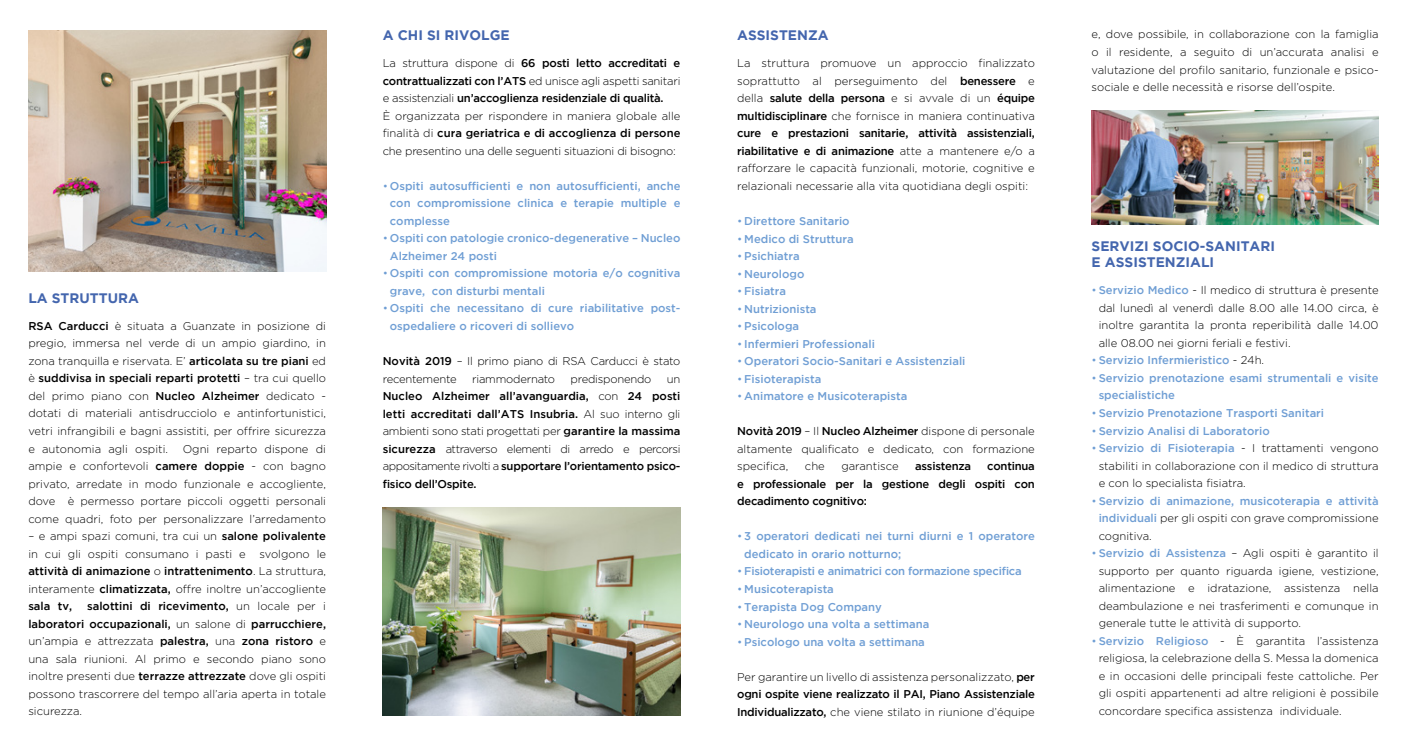
<style>
.page{position:relative;width:1407px;height:745px;background:#fff}
.page>*{position:absolute;margin:0;border:0;box-sizing:border-box;transform-origin:0 0}
.t1{font:700 13.75px/16.5px "Gotham";color:#4466ae}
.t2{font:300 11.25px/17.5px "Gotham";color:#000;text-align:justify}
.t3{font:500 11.25px/17.5px "Gotham";color:#6f9ed4}
.t4{font:300 11.25px/17.5px "Gotham";letter-spacing:-.02em;color:#000}
.t5{font:500 11.25px/17.5px "Gotham";letter-spacing:-.02em;color:#000;text-align:justify}
.t6{font:500 11.25px "Gotham";letter-spacing:-.02em;color:#6f9ed4}
.s1{font-weight:500}
.s2{font-weight:300}
.s3{color:#6f9ed4}
.s4{font-weight:500;color:#6f9ed4}
.s5{font-weight:300;color:#000}
</style>
<div class="page">
<img style="left:383px;top:507px;width:297px;height:207px">
<img style="left:1091px;top:110px;width:287px;height:114px">
<img style="left:28px;top:30px;width:298px;height:241px">
<p class="t1" style="left:28px;top:289px;width:112px">LA STRUTTURA</p>
<p class="t2" style="left:28px;top:317px;width:299px"><span class="s1">RSA Carducci</span> è situata a Guanzate in posizione di pregio, immersa nel verde di un ampio giardino, in zona tranquilla e riservata. E’ <span class="s1">articolata su tre piani</span> ed è <span class="s1">suddivisa in speciali reparti protetti</span> – tra cui quello del primo piano con <span class="s1">Nucleo Alzheimer</span> dedicato - dotati di materiali antisdrucciolo e antinfortunistici, vetri infrangibili e bagni assistiti, per offrire sicurezza e autonomia agli ospiti.</p>
<p class="t2" style="left:28px;top:439px;width:299px;text-indent:154px">Ogni reparto dispone di ampie e confortevoli <span class="s1">camere doppie</span> - con bagno privato, arredate in modo funzionale e accogliente, dove è permesso portare piccoli oggetti personali come quadri, foto per personalizzare l’arredamento</p>
<p class="t2" style="left:28px;top:527px;width:299px">– e ampi spazi comuni, tra cui un <span class="s1">salone polivalente </span>in cui gli ospiti consumano i pasti e svolgono le <span class="s1">attività di animazione</span> o <span class="s1">intrattenimento</span>. La struttura, interamente <span class="s1">climatizzata,</span> offre inoltre un’accogliente <span class="s1">sala tv,</span></p>
<p class="t2" style="left:28px;top:597px;width:299px;text-indent:59px"><span class="s1">salottini di ricevimento,</span> un locale per i <span class="s1">laboratori occupazionali,</span> un salone di <span class="s1">parrucchiere, </span>un’ampia e attrezzata <span class="s1">palestra,</span> una <span class="s1">zona ristoro</span> e una sala riunioni. Al primo e secondo piano sono inoltre presenti due <span class="s1">terrazze attrezzate</span> dove gli ospiti possono trascorrere del tempo all’aria aperta in totale sicurezza.</p>
<p class="t1" style="left:383px;top:27px;width:128px">A CHI SI RIVOLGE</p>
<p class="t4" style="left:383px;top:54px;width:299px">La struttura dispone di <span class="s1">66 posti letto accreditati e contrattualizzati con l’ATS</span> ed unisce agli aspetti sanitari e assistenziali <span class="s1">un’accoglienza residenziale di qualità.<br></span>È organizzata per rispondere in maniera globale alle finalità di <span class="s1">cura geriatrica e di accoglienza di persone </span>che presentino una delle seguenti situazioni di bisogno:</p>
<p class="t3" style="left:390px;top:177px;width:292px;text-align:justify;text-indent:-7px"><span class="s2">•</span> Ospiti autosufficienti e non autosufficienti, anche con compromissione clinica e terapie multiple e complesse</p>
<p class="t3" style="left:390px;top:229px;width:292px;text-indent:-7px"><span class="s2">•</span> Ospiti con patologie cronico-degenerative – Nucleo<br>Alzheimer 24 posti</p>
<p class="t3" style="left:390px;top:264px;width:292px;text-indent:-7px"><span class="s2">•</span> Ospiti con compromissione motoria e/o cognitiva grave, con disturbi mentali</p>
<p class="t3" style="left:390px;top:299px;width:292px;text-indent:-7px"><span class="s2">•</span> Ospiti che necessitano di cure riabilitative post&shy;ospedaliere o ricoveri di sollievo</p>
<p class="t4" style="left:383px;top:352px;width:299px"><span class="s1">Novità 2019</span> – Il primo piano di RSA Carducci è stato recentemente</p>
<p class="t4" style="left:472px;top:369px;width:84px">riammodernato</p>
<p class="t4" style="left:570px;top:369px;width:82px">predisponendo</p>
<p class="t5" style="left:383px;top:369px;width:299px;text-indent:284px"><span class="s2">un </span>Nucleo Alzheimer all’avanguardia, <span class="s2">con</span> 24 posti letti accreditati dall’ATS Insubria. <span class="s2">Al suo interno gli ambienti sono stati progettati per</span> garantire la massima sicurezza <span class="s2">attraverso elementi di arredo e percorsi appositamente rivolti a</span> supportare l’orientamento psico&shy;fisico dell’Ospite.</p>
<p class="t1" style="left:737px;top:27px;width:93px">ASSISTENZA</p>
<p class="t2" style="left:1091px;top:26px;width:289px">e, dove possibile, in collaborazione con la famiglia o il residente, a seguito di un’accurata analisi e valutazione del profilo sanitario, funzionale e psico&shy;sociale e delle necessità e risorse dell’ospite.</p>
<p class="t2" style="left:737px;top:54px;width:299px">La struttura promuove un approccio finalizzato soprattutto al perseguimento del <span class="s1">benessere</span> e della <span class="s1">salute della persona</span> e si avvale di un <span class="s1">équipe multidisciplinare</span> che fornisce in maniera continuativa <span class="s1">cure e prestazioni sanitarie, attività assistenziali, riabilitative e di animazione</span> atte a mantenere e/o a rafforzare le capacità funzionali, motorie, cognitive e relazionali necessarie alla vita quotidiana degli ospiti:</p>
<p class="t3" style="left:737px;top:212px;width:114px"><span class="s2">•</span> Direttore Sanitario</p>
<p class="t3" style="left:737px;top:229px;width:118px"><span class="s2">•</span> Medico di Struttura</p>
<p class="t3" style="left:737px;top:247px;width:64px"><span class="s2">•</span> Psichiatra</p>
<p class="t3" style="left:737px;top:264px;width:69px"><span class="s2">•</span> Neurologo</p>
<p class="t3" style="left:737px;top:282px;width:50px"><span class="s2">•</span> Fisiatra</p>
<p class="t3" style="left:737px;top:299px;width:81px"><span class="s2">•</span> Nutrizionista</p>
<p class="t3" style="left:737px;top:317px;width:64px"><span class="s2">•</span> Psicologa</p>
<p class="t3" style="left:737px;top:334px;width:139px"><span class="s2">•</span> Infermieri Professionali</p>
<p class="t3" style="left:737px;top:352px;width:230px"><span class="s2">•</span> Operatori Socio-Sanitari e Assistenziali</p>
<p class="t3" style="left:737px;top:369px;width:86px"><span class="s2">•</span> Fisioterapista</p>
<p class="t3" style="left:737px;top:387px;width:172px"><span class="s2">•</span> Animatore e Musicoterapista</p>
<p class="t2" style="left:737px;top:422px;width:299px"><span class="s1">Novità 2019</span> – Il <span class="s1">Nucleo Alzheimer</span> dispone di personale altamente qualificato e dedicato, con formazione specifica,</p>
<p class="t1" style="left:1091px;top:237px;width:185px">SERVIZI SOCIO-SANITARI<br>E ASSISTENZIALI</p>
<p class="t2" style="left:1098px;top:281px;width:281px;text-indent:-7px"><span class="s3">•</span> <span class="s4">Servizio Medico</span> - Il medico di struttura è presente dal lunedì al venerdì dalle 8.00 alle 14.00 circa, è inoltre garantita la pronta reperibilità dalle 14.00 alle 08.00 nei giorni feriali e festivi.</p>
<p class="t3" style="left:1091px;top:351px;width:174px"><span class="s2">•</span> Servizio Infermieristico <span class="s5">- 24h.</span></p>
<p class="t3" style="left:1098px;top:369px;width:281px;text-indent:-7px"><span class="s2">•</span> Servizio prenotazione esami strumentali e visite specialistiche</p>
<p class="t3" style="left:1091px;top:404px;width:234px"><span class="s2">•</span> Servizio Prenotazione Trasporti Sanitari</p>
<p class="t3" style="left:1091px;top:421px;width:180px"><span class="s2">•</span> Servizio Analisi di Laboratorio</p>
<p class="t2" style="left:1098px;top:439px;width:281px;text-indent:-7px"><span class="s3">•</span> <span class="s4">Servizio di Fisioterapia</span> - I trattamenti vengono stabiliti in collaborazione con il medico di struttura e con lo specialista fisiatra.</p>
<p class="t3" style="left:1098px;top:491px;width:281px;text-align:justify;text-indent:-7px"><span class="s2">•</span> Servizio di animazione, musicoterapia e attività individuali <span class="s5">per gli ospiti con grave compromissione cognitiva.</span></p>
<p class="t2" style="left:1098px;top:544px;width:281px;text-indent:-7px"><span class="s3">•</span> <span class="s4">Servizio di Assistenza</span> – Agli ospiti è garantito il supporto per quanto riguarda igiene, vestizione, alimentazione e idratazione, assistenza nella deambulazione e nei trasferimenti e comunque in generale tutte le attività di supporto.</p>
<p class="t2" style="left:1098px;top:631px;width:281px;text-indent:-7px"><span class="s3">•</span> <span class="s4">Servizio Religioso</span> - È garantita l’assistenza religiosa, la celebrazione della S. Messa la domenica e in occasioni delle principali feste cattoliche. Per gli ospiti appartenenti ad altre religioni è possibile concordare specifica assistenza individuale.</p>
<p class="t2" style="left:805px;top:457px;width:21px">che</p>
<p class="t2" style="left:841px;top:457px;width:59px">garantisce</p>
<p class="t5" style="left:915px;top:457px;width:57px">assistenza</p>
<p class="t5" style="left:737px;top:457px;width:299px;text-indent:250px">continua e professionale per la gestione degli ospiti con decadimento cognitivo:</p>
<p class="t3" style="left:744px;top:527px;width:292px;text-indent:-7px"><span class="s2">•</span> 3 operatori dedicati nei turni diurni e 1 operatore dedicato in orario notturno;</p>
<p class="t6" style="left:737px;top:564px;width:286px"><span class="s2">•</span> Fisioterapisti e animatrici con formazione specifica</p>
<p class="t3" style="left:737px;top:579px;width:98px"><span class="s2">•</span> Musicoterapista</p>
<p class="t3" style="left:737px;top:597px;width:146px"><span class="s2">•</span> Terapista Dog Company</p>
<p class="t3" style="left:737px;top:614px;width:194px"><span class="s2">•</span> Neurologo una volta a settimana</p>
<p class="t3" style="left:737px;top:632px;width:189px"><span class="s2">•</span> Psicologo una volta a settimana</p>
<p class="t2" style="left:737px;top:667px;width:299px">Per garantire un livello di assistenza personalizzato, <span class="s1">per ogni ospite viene realizzato il PAI, Piano Assistenziale Individualizzato,</span> che viene stilato in riunione d’équipe</p>
</div>
